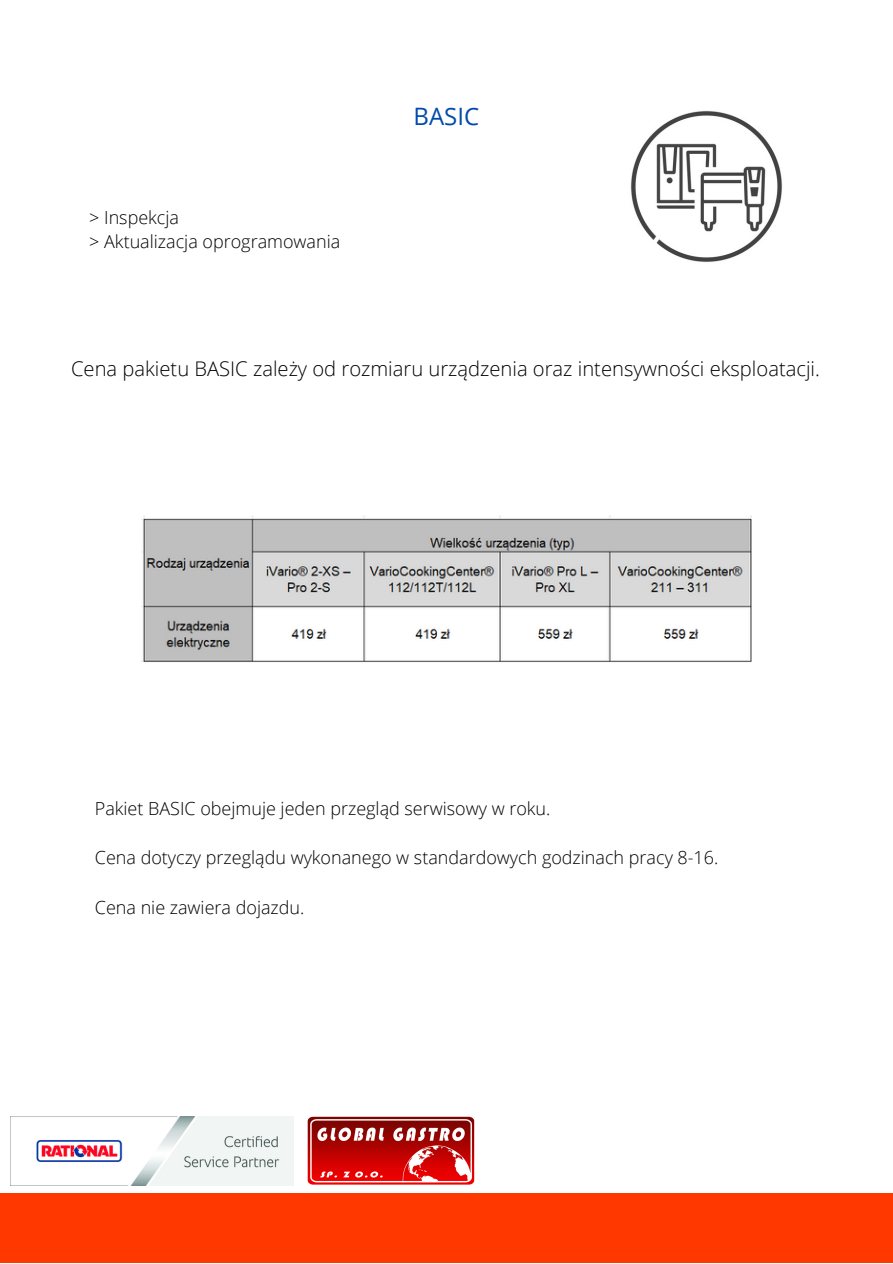
<style>
.page{position:relative;width:893px;height:1264px;background:#fff}
.page>*{position:absolute;margin:0;border:0;box-sizing:border-box;transform-origin:0 0}
.t1{font:24px "Open Sans";color:#004aad}
.t2{font:300 20.25px "Open Sans";color:#000}
.t3{font:300 18px "Open Sans";color:#000}
</style>
<div class="page">
<div style="left:0;top:1192px;width:892px;height:70px;background:#ff3800"></div>
<img style="left:291px;top:1116px;width:184px;height:70px">
<img style="left:10px;top:1116px;width:283px;height:69px">
<img style="left:630px;top:110px;width:152px;height:152px">
<img style="left:141px;top:516px;width:610px;height:146px">
<p class="t3" style="left:89px;top:204px;width:91px">&gt; Inspekcja</p>
<p class="t3" style="left:89px;top:229px;width:252px">&gt; Aktualizacja oprogramowania</p>
<p class="t1" style="left:413px;top:99px;width:67px">BASIC</p>
<p class="t2" style="left:71px;top:354px;width:750px">Cena pakietu BASIC zależy od rozmiaru urządzenia oraz intensywności eksploatacji.</p>
<p class="t3" style="left:95px;top:795px;width:457px">Pakiet BASIC obejmuje jeden przegląd serwisowy w roku.</p>
<p class="t3" style="left:95px;top:845px;width:625px">Cena dotyczy przeglądu wykonanego w standardowych godzinach pracy 8-16.</p>
<p class="t3" style="left:95px;top:894px;width:211px">Cena nie zawiera dojazdu.</p>
</div>
